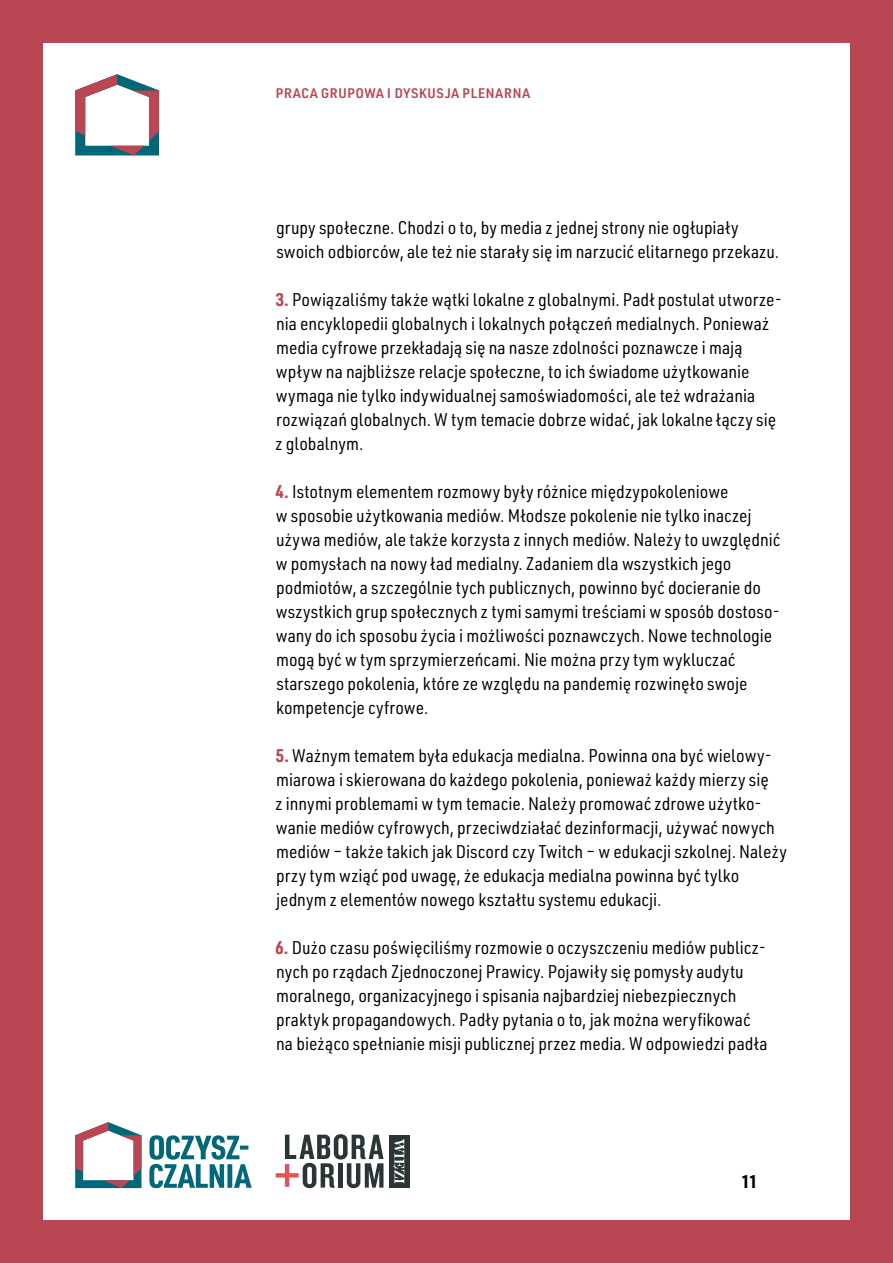
<style>
.page{position:relative;width:893px;height:1263px;background:#fff}
.page>*{position:absolute;margin:0;border:0;box-sizing:border-box;transform-origin:0 0}
.t1{font:18px/24px "URWDIN Semi Cond";color:#000}
.t2{font:500 18px "URWDIN Semi Cond";letter-spacing:.025em;color:#ba4653}
.t3{font:700 18px "URWDIN Semi Cond";color:#000}
.s1{font-weight:700;color:#ba4653}
</style>
<div class="page">
<div style="left:0;top:0;width:43px;height:1263px;background:#ba4653"></div>
<div style="left:850px;top:0;width:43px;height:1263px;background:#ba4653"></div>
<div style="left:0;top:1220px;width:893px;height:43px;background:#ba4653"></div>
<div style="left:0;top:0;width:893px;height:43px;background:#ba4653"></div>
<svg style="left:75px;top:74px;width:84px;height:81px"></svg>
<svg style="left:75px;top:1122px;width:66px;height:66px"></svg>
<svg style="left:149px;top:1135px;width:103px;height:53px"></svg>
<div style="left:389px;top:1135px;width:20px;height:52px;background:#2a3536"></div>
<svg style="left:393px;top:1139px;width:11px;height:44px"></svg>
<svg style="left:276px;top:1134px;width:108px;height:54px"></svg>
<p class="t2" style="left:276px;top:80px;width:256px">Praca grupowa i dyskusja plenarna</p>
<p class="t1" style="left:276px;top:215px;width:504px">grupy społeczne. Chodzi o to, by media z jednej strony nie ogłupiały swoich odbiorców, ale też nie starały się im narzucić elitarnego przekazu.</p>
<p class="t1" style="left:276px;top:287px;width:508px"><span class="s1">3.</span> Powiązaliśmy także wątki lokalne z globalnymi. Padł postulat utworze‑ nia encyklopedii globalnych i lokalnych połączeń medialnych. Ponieważ media cyfrowe przekładają się na nasze zdolności poznawcze i mają wpływ na najbliższe relacje społeczne, to ich świadome użytkowanie wymaga nie tylko indywidualnej samoświadomości, ale też wdrażania rozwiązań globalnych. W tym temacie dobrze widać, jak lokalne łączy się z globalnym.</p>
<p class="t1" style="left:275px;top:479px;width:506px"><span class="s1">4.</span> Istotnym elementem rozmowy były różnice międzypokoleniowe<br>w sposobie użytkowania mediów. Młodsze pokolenie nie tylko inaczej używa mediów, ale także korzysta z innych mediów. Należy to uwzględnić w pomysłach na nowy ład medialny. Zadaniem dla wszystkich jego podmiotów, a szczególnie tych publicznych, powinno być docieranie do wszystkich grup społecznych z tymi samymi treściami w sposób dostoso‑ wany do ich sposobu życia i możliwości poznawczych. Nowe technologie mogą być w tym sprzymierzeńcami. Nie można przy tym wykluczać starszego pokolenia, które ze względu na pandemię rozwinęło swoje kompetencje cyfrowe.</p>
<p class="t1" style="left:276px;top:743px;width:513px"><span class="s1">5.</span> Ważnym tematem była edukacja medialna. Powinna ona być wielowy‑ miarowa i skierowana do każdego pokolenia, ponieważ każdy mierzy się<br>z innymi problemami w tym temacie. Należy promować zdrowe użytko‑ wanie mediów cyfrowych, przeciwdziałać dezinformacji, używać nowych mediów – także takich jak Discord czy Twitch – w edukacji szkolnej. Należy przy tym wziąć pod uwagę, że edukacja medialna powinna być tylko jednym z elementów nowego kształtu systemu edukacji.</p>
<p class="t1" style="left:275px;top:935px;width:494px"><span class="s1">6.</span> Dużo czasu poświęciliśmy rozmowie o oczyszczeniu mediów publicz‑ nych po rządach Zjednoczonej Prawicy. Pojawiły się pomysły audytu moralnego, organizacyjnego i spisania najbardziej niebezpiecznych praktyk propagandowych. Padły pytania o to, jak można weryfikować na bieżąco spełnianie misji publicznej przez media. W odpowiedzi padła</p>
<p class="t3" style="left:741px;top:1169px;width:18px">11</p>
</div>
